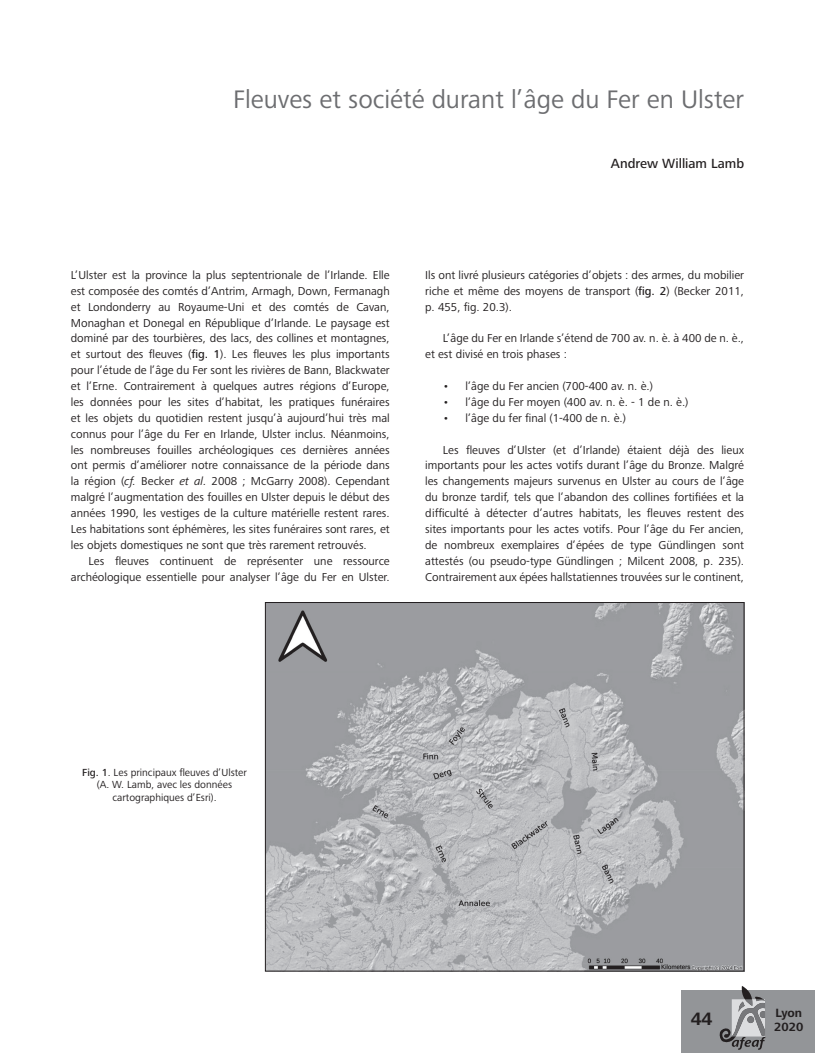
<style>
.page{position:relative;width:815px;height:1063px;background:#fff}
.page>*{position:absolute;margin:0;border:0;box-sizing:border-box;transform-origin:0 0}
.t1{font:26.25px "Frutiger Next Pro";color:#6c6d70}
.t2{font:700 18.62px "Frutiger Next Pro";color:#231f20}
.t3{font:500 13.75px "Frutiger Next Pro";color:#231f20}
.t4{font:700 12.38px/14.5px "Frutiger Next Pro";color:#231f20}
.t5{font:11.88px/15.9px "Frutiger Next Pro";color:#231f20;text-align:justify}
.t6{font:10.62px/12.5px "Frutiger Next Pro";color:#231f20;text-align:center}
.s1{font-weight:500}
.s2{font-style:italic}
</style>
<div class="page">
<div style="left:681px;top:990px;width:134px;height:62px;background:#939598"></div>
<svg style="left:720px;top:986px;width:45px;height:64px"></svg>
<img style="left:267px;top:604px;width:475px;height:365px">
<h1 class="t1" style="left:233px;top:84px;width:513px">Fleuves et société durant l’âge du Fer en Ulster</h1>
<p class="t3" style="left:611px;top:155px;width:135px">Andrew William Lamb</p>
<p class="t5" style="left:71px;top:267px;width:320px">L’Ulster est la province la plus septentrionale de l’Irlande. Elle est composée des comtés d’Antrim, Armagh, Down, Fermanagh et Londonderry au Royaume-Uni et des comtés de Cavan, Monaghan et Donegal en République d’Irlande. Le paysage est dominé par des tourbières, des lacs, des collines et montagnes, et surtout des fleuves (<span class="s1">fig. 1</span>). Les fleuves les plus importants pour l’étude de l’âge du Fer sont les rivières de Bann, Blackwater et l’Erne. Contrairement à quelques autres régions d’Europe, les données pour les sites d’habitat, les pratiques funéraires et les objets du quotidien restent jusqu’à aujourd’hui très mal connus pour l’âge du Fer en Irlande, Ulster inclus. Néanmoins, les nombreuses fouilles archéologiques ces dernières années ont permis d’améliorer notre connaissance de la période dans la région (<span class="s2">cf.</span> Becker <span class="s2">et al.</span> 2008 ; McGarry 2008). Cependant malgré l’augmentation des fouilles en Ulster depuis le début des années 1990, les vestiges de la culture matérielle restent rares.<br>Les habitations sont éphémères, les sites funéraires sont rares, et les objets domestiques ne sont que très rarement retrouvés.</p>
<p class="t5" style="left:71px;top:553px;width:320px;text-align:right">Les fleuves continuent de représenter une ressource archéologique essentielle pour analyser l’âge du Fer en Ulster.</p>
<p class="t5" style="left:425px;top:267px;width:320px">Ils ont livré plusieurs catégories d’objets : des armes, du mobilier riche et même des moyens de transport (<span class="s1">fig. 2</span>) (Becker 2011, p. 455, fig. 20.3).</p>
<p class="t5" style="left:425px;top:330px;width:320px;text-indent:18px">L’âge du Fer en Irlande s’étend de 700 av. n. è. à 400 de n. è., et est divisé en trois phases :</p>
<p class="t5" style="left:443px;top:378px;width:212px">• l’âge du Fer ancien (700-400 av. n. è.)</p>
<p class="t5" style="left:443px;top:394px;width:247px">• l’âge du Fer moyen (400 av. n. è. - 1 de n. è.)</p>
<p class="t5" style="left:443px;top:410px;width:185px">• l’âge du fer final (1-400 de n. è.)</p>
<p class="t5" style="left:425px;top:442px;width:320px;text-indent:18px">Les fleuves d’Ulster (et d’Irlande) étaient déjà des lieux importants pour les actes votifs durant l’âge du Bronze. Malgré les changements majeurs survenus en Ulster au cours de l’âge du bronze tardif, tels que l’abandon des collines fortifiées et la difficulté à détecter d’autres habitats, les fleuves restent des sites importants pour les actes votifs. Pour l’âge du Fer ancien, de nombreux exemplaires d’épées de type Gündlingen sont attestés (ou pseudo-type Gündlingen ; Milcent 2008, p. 235).<br>Contrairement aux épées hallstatiennes trouvées sur le continent,</p>
<p class="t6" style="left:82px;top:766px;width:166px"><span class="s1">Fig. 1</span>. Les principaux fleuves d’Ulster (A. W. Lamb, avec les données cartographiques d’Esri).</p>
<h2 class="t2" style="left:691px;top:1009px;width:23px">44</h2>
<p class="t4" style="left:774px;top:1006px;width:31px">Lyon<br>2020</p>
</div>
